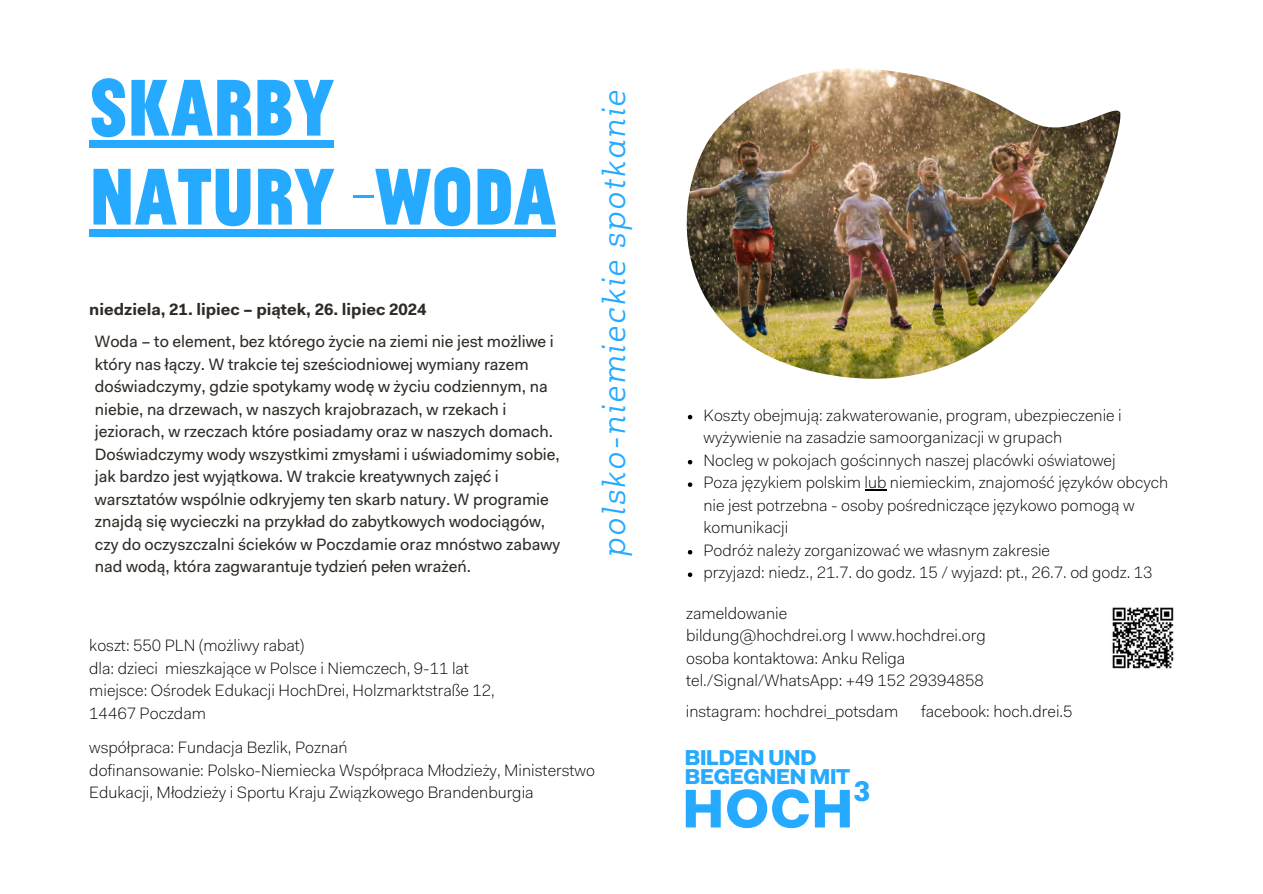
<style>
.page{position:relative;width:1263px;height:894px;background:#fff}
.page>*{position:absolute;margin:0;border:0;box-sizing:border-box;transform-origin:0 0}
.t1{font:100 84px/88.8px "Jean Luc";color:#25aaff}
.t2{font:900 54.6px "Fakt Pro";color:#25aaff}
.t3{font:italic 31.8px "Fakt Slab Blond";letter-spacing:.08em;color:#25aaff}
.t4{font:900 28.65px "Fakt Pro";color:#25aaff}
.t5{font:900 21.6px/19.8px "Fakt Pro";letter-spacing:-.04em;color:#25aaff}
.t6{font:300 16.5px/22.5px "Fakt Pro";color:#000}
.t7{font:16.5px/22.5px "Fakt Pro";color:#2f2a25}
.t8{font:700 16.5px "Fakt Pro";color:#2f2a25}
</style>
<div class="page">
<img style="left:1112px;top:607px;width:62px;height:62px">
<svg style="left:688px;top:415px;width:4px;height:4px"></svg>
<svg style="left:688px;top:460px;width:4px;height:4px"></svg>
<svg style="left:688px;top:482px;width:4px;height:5px"></svg>
<svg style="left:865px;top:489px;width:21px;height:1px"></svg>
<svg style="left:688px;top:550px;width:4px;height:4px"></svg>
<svg style="left:688px;top:572px;width:4px;height:5px"></svg>
<div style="left:89px;top:140px;width:245px;height:8px;background:#25aaff"></div>
<div style="left:89px;top:229px;width:467px;height:8px;background:#25aaff"></div>
<img style="left:686px;top:68px;width:435px;height:311px">
<h4 class="t1" style="left:89px;top:63px;width:468px">SKARBY<br>NATURY -WODA</h4>
<p class="t3" style="left:601px;top:556px;width:468px;rotate:-90deg">polsko-niemieckie spotkanie</p>
<p class="t8" style="left:89px;top:302px;width:339px">niedziela, 21. lipiec – piątek, 26. lipiec 2024</p>
<p class="t7" style="left:95px;top:331px;width:460px">Woda – to element, bez którego życie na ziemi nie jest możliwe i który nas łączy. W trakcie tej sześciodniowej wymiany razem doświadczymy, gdzie spotykamy wodę w życiu codziennym, na niebie, na drzewach, w naszych krajobrazach, w rzekach i jeziorach, w rzeczach które posiadamy oraz w naszych domach.</p>
<p class="t7" style="left:95px;top:444px;width:467px">Doświadczymy wody wszystkimi zmysłami i uświadomimy sobie, jak bardzo jest wyjątkowa. W trakcie kreatywnych zajęć i warsztatów wspólnie odkryjemy ten skarb natury. W programie znajdą się wycieczki na przykład do zabytkowych wodociągów, czy do oczyszczalni ścieków w Poczdamie oraz mnóstwo zabawy nad wodą, która zagwarantuje tydzień pełen wrażeń.</p>
<h5 class="t6" style="left:703px;top:405px;width:420px">Koszty obejmują: zakwaterowanie, program, ubezpieczenie i wyżywienie na zasadzie samoorganizacji w grupach</h5>
<p class="t6" style="left:703px;top:450px;width:414px">Nocleg w pokojach gościnnych naszej placówki oświatowej</p>
<p class="t6" style="left:703px;top:472px;width:466px">Poza językiem polskim lub niemieckim, znajomość języków obcych nie jest potrzebna - osoby pośredniczące językowo pomogą w komunikacji</p>
<p class="t6" style="left:703px;top:540px;width:348px">Podróż należy zorganizować we własnym zakresie</p>
<p class="t6" style="left:703px;top:562px;width:451px">przyjazd: niedz., 21.7. do godz. 15 / wyjazd: pt., 26.7. od godz. 13</p>
<p class="t6" style="left:686px;top:603px;width:102px">zameldowanie</p>
<p class="t6" style="left:686px;top:625px;width:301px">bildung@hochdrei.org I www.hochdrei.org</p>
<p class="t6" style="left:686px;top:648px;width:221px">osoba kontaktowa: Anku Religa</p>
<p class="t6" style="left:686px;top:670px;width:299px">tel./Signal/WhatsApp: +49 152 29394858</p>
<p class="t6" style="left:89px;top:635px;width:217px">koszt: 550 PLN (możliwy rabat)</p>
<p class="t6" style="left:89px;top:658px;width:381px">dla: dzieci mieszkające w Polsce i Niemczech, 9-11 lat</p>
<p class="t6" style="left:89px;top:680px;width:407px">miejsce: Ośrodek Edukacji HochDrei, Holzmarktstraße 12,</p>
<p class="t6" style="left:89px;top:703px;width:118px">14467 Poczdam</p>
<p class="t6" style="left:686px;top:701px;width:214px">instagram: hochdrei_potsdam</p>
<p class="t6" style="left:89px;top:737px;width:260px">współpraca: Fundacja Bezlik, Poznań</p>
<p class="t6" style="left:89px;top:760px;width:507px">dofinansowanie: Polsko-Niemiecka Współpraca Młodzieży, Ministerstwo<br>Edukacji, Młodzieży i Sportu Kraju Związkowego Brandenburgia</p>
<p class="t6" style="left:921px;top:701px;width:153px">facebook: hoch.drei.5</p>
<p class="t5" style="left:684px;top:749px;width:167px">BILDEN UND<br>BEGEGNEN MIT</p>
<p class="t2" style="left:682px;top:786px;width:173px">HOCH</p>
<h3 class="t4" style="left:854px;top:779px;width:18px">3</h3>
</div>
